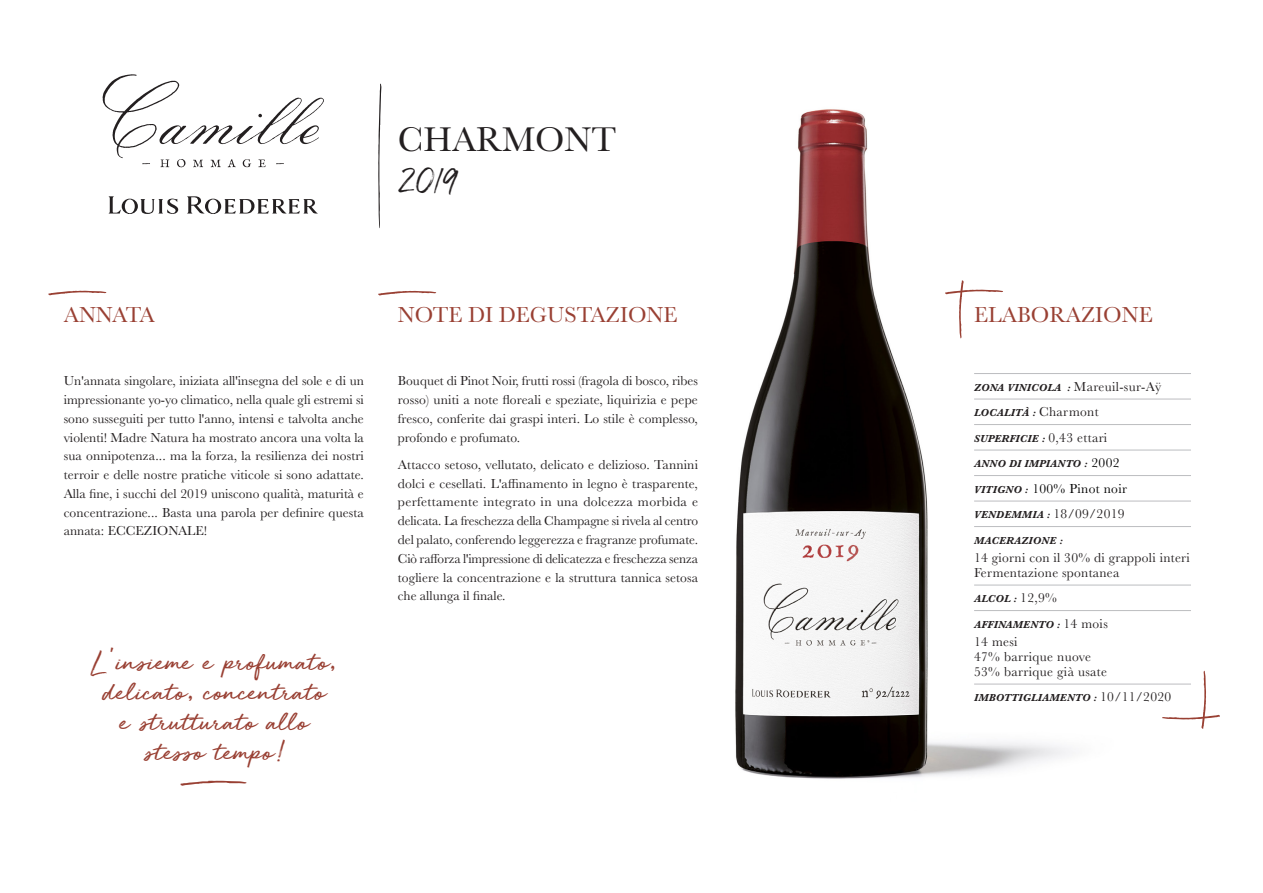
<style>
.page{position:relative;width:1263px;height:893px;background:#fff}
.page>*{position:absolute;margin:0;border:0;box-sizing:border-box;transform-origin:0 0}
.t1{font:35.7px "Baskerville";color:#231f20}
.t2{font:35.7px "Golden Plains";color:#231f20}
.CITATION{font:30px/30px "Golden Plains";color:#994033;text-align:center}
.TEXTE_BASKERVILLE{font:22.5px "Baskerville";color:#994033}
.GRAND_TITRE{font:22.5px "Baskerville";color:#994033}
.TEXTE_BASKERVILLE-2{font:13.5px/18.8px "Baskerville";letter-spacing:.005em;color:#231f20;text-align:justify}
.TITRE_FILET{font:13.5px/15px "Baskerville";letter-spacing:.02em;color:#231f20}
.TITRE_FILET-2{font:13.5px "Baskerville";letter-spacing:.025em;color:#000}
.TITRE_FILET-3{font:italic 700 10.5px "Baskerville";letter-spacing:.02em;color:#231f20}
.s1{font-weight:700;font-style:italic;font-size:10.5px}
.s2{font-weight:400;font-style:normal;font-size:13.5px}
.s3{font-weight:400;font-style:normal;font-size:13.5px;color:#000}
.s4{font-weight:700;font-style:italic;font-size:10.5px;color:#231f20}
</style>
<div class="page">
<img style="left:735px;top:109px;width:414px;height:670px">
<svg style="left:378px;top:84px;width:3px;height:144px"></svg>
<svg style="left:48px;top:291px;width:58px;height:4px"></svg>
<svg style="left:378px;top:291px;width:58px;height:4px"></svg>
<hr style="left:974px;top:373px;width:217px;height:1px;background:#bcbdc0">
<hr style="left:974px;top:399px;width:217px;height:1px;background:#bcbdc0">
<hr style="left:974px;top:424px;width:217px;height:1px;background:#bcbdc0">
<hr style="left:974px;top:450px;width:217px;height:1px;background:#bcbdc0">
<hr style="left:974px;top:475px;width:217px;height:1px;background:#bcbdc0">
<hr style="left:974px;top:501px;width:217px;height:1px;background:#bcbdc0">
<hr style="left:974px;top:526px;width:217px;height:1px;background:#bcbdc0">
<hr style="left:974px;top:585px;width:217px;height:1px;background:#bcbdc0">
<hr style="left:974px;top:610px;width:217px;height:1px;background:#bcbdc0">
<hr style="left:974px;top:684px;width:217px;height:1px;background:#bcbdc0">
<svg style="left:1162px;top:671px;width:58px;height:58px"></svg>
<svg style="left:945px;top:280px;width:58px;height:58px"></svg>
<svg style="left:103px;top:74px;width:221px;height:93px"></svg>
<svg style="left:187px;top:196px;width:131px;height:18px"></svg>
<svg style="left:108px;top:196px;width:70px;height:18px"></svg>
<h1 class="t1" style="left:398px;top:117px;width:220px">CHARMONT</h1>
<h1 class="t2" style="left:398px;top:158px;width:61px">2019</h1>
<p class="TEXTE_BASKERVILLE" style="left:64px;top:300px;width:92px">ANNATA</p>
<p class="TEXTE_BASKERVILLE" style="left:398px;top:300px;width:281px">NOTE DI DEGUSTAZIONE</p>
<p class="GRAND_TITRE" style="left:974px;top:300px;width:180px">ELABORAZIONE</p>
<p class="TEXTE_BASKERVILLE-2" style="left:398px;top:372px;width:302px">Bouquet di Pinot Noir, frutti rossi (fragola di bosco, ribes rosso) uniti a note floreali e speziate, liquirizia e pepe fresco, conferite dai graspi interi. Lo stile è complesso, profondo e profumato.</p>
<p class="TEXTE_BASKERVILLE-2" style="left:398px;top:455px;width:302px">Attacco setoso, vellutato, delicato e delizioso. Tannini dolci e cesellati. L'affinamento in legno è trasparente, perfettamente integrato in una dolcezza morbida e delicata. La freschezza della Champagne si rivela al centro del palato, conferendo leggerezza e fragranze profumate.<br>Ciò rafforza l'impressione di delicatezza e freschezza senza togliere la concentrazione e la struttura tannica setosa che allunga il finale.</p>
<p class="TEXTE_BASKERVILLE-2" style="left:64px;top:372px;width:302px">Un'annata singolare, iniziata all'insegna del sole e di un impressionante yo-yo climatico, nella quale gli estremi si sono susseguiti per tutto l'anno, intensi e talvolta anche violenti! Madre Natura ha mostrato ancora una volta la sua onnipotenza... ma la forza, la resilienza dei nostri terroir e delle nostre pratiche viticole si sono adattate.<br>Alla fine, i succhi del 2019 uniscono qualità, maturità e concentrazione... Basta una parola per definire questa annata: ECCEZIONALE!</p>
<p class="TITRE_FILET" style="left:974px;top:379px;width:189px"><span class="s1">ZONA VINICOLA :</span> Mareuil-sur-Aÿ</p>
<p class="TITRE_FILET-3" style="left:974px;top:406px;width:126px">LOCALITÀ : <span class="s2">Charmont</span></p>
<p class="TITRE_FILET-3" style="left:974px;top:431px;width:135px">SUPERFICIE : <span class="s2">0,43 ettari</span></p>
<p class="TITRE_FILET-3" style="left:974px;top:457px;width:147px">ANNO DI IMPIANTO : <span class="s3">2002</span></p>
<p class="TITRE_FILET-2" style="left:974px;top:480px;width:154px"><span class="s4">VITIGNO :</span> 100% Pinot noir</p>
<p class="TITRE_FILET-3" style="left:974px;top:508px;width:152px">VENDEMMIA : <span class="s2">18/09/2019</span></p>
<p class="TITRE_FILET-3" style="left:974px;top:533px;width:90px">MACERAZIONE :</p>
<p class="TITRE_FILET" style="left:974px;top:550px;width:217px">14 giorni con il 30% di grappoli interi<br>Fermentazione spontanea</p>
<p class="TITRE_FILET-3" style="left:974px;top:592px;width:84px">ALCOL : <span class="s2">12,9%</span></p>
<p class="TITRE_FILET-3" style="left:974px;top:617px;width:135px">AFFINAMENTO : <span class="s2">14 mois</span></p>
<p class="TITRE_FILET" style="left:974px;top:634px;width:134px">14 mesi<br>47% barrique nuove<br>53% barrique già usate</p>
<p class="TITRE_FILET-3" style="left:974px;top:691px;width:199px">IMBOTTIGLIAMENTO : <span class="s2">10/11/2020</span></p>
<p class="CITATION" style="left:92px;top:647px;width:245px">L 'insieme e profumato, delicato, concentrato<br>e strutturato allo stesso tempo!</p>
</div>
